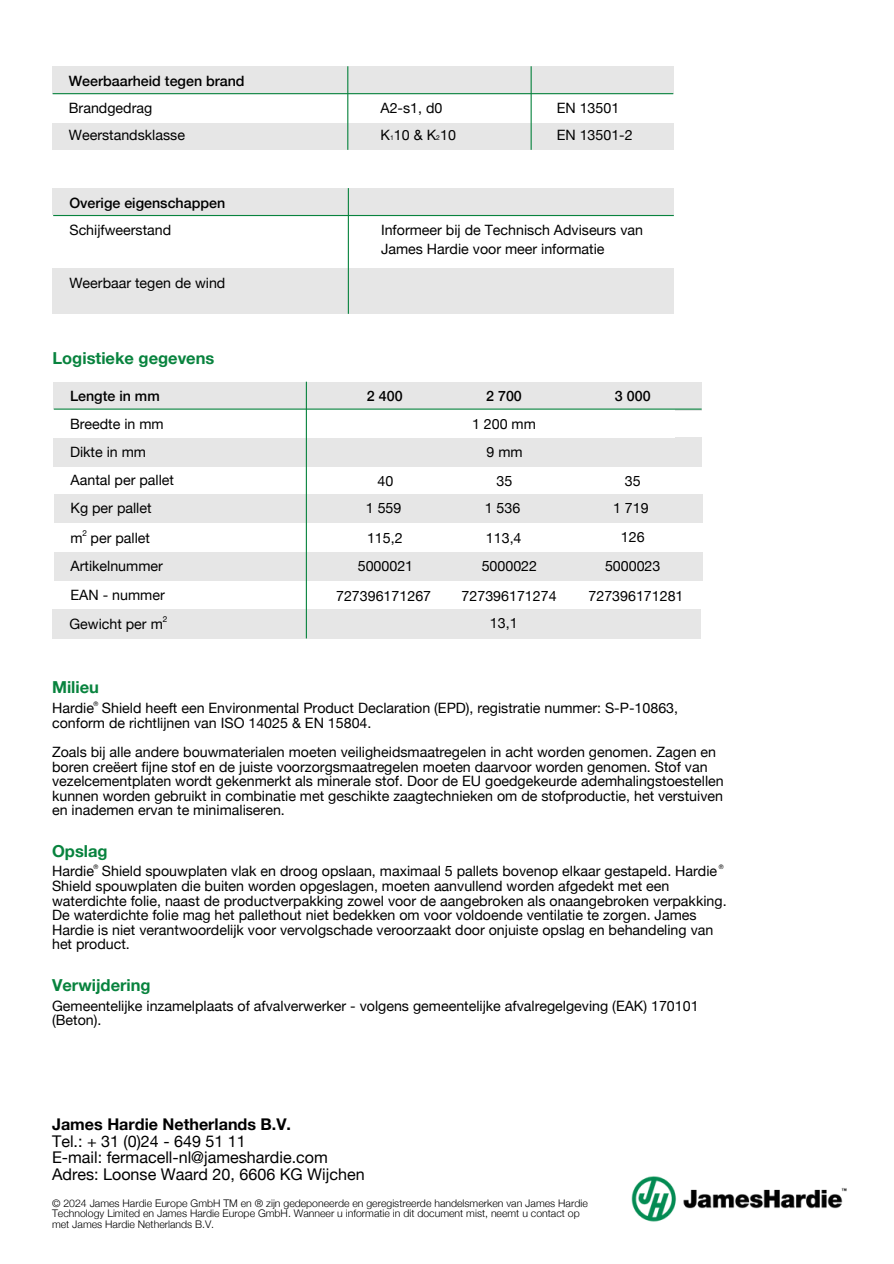
<style>
.page{position:relative;width:894px;height:1264px;background:#fff}
.page>*{position:absolute;margin:0;border:0;box-sizing:border-box;transform-origin:0 0}
.t1{font:700 16.5px "Helvetica Neue";color:#08833e}
.t2{font:16.05px/16.8px "Helvetica Neue";color:#000}
.t3{font:14.25px/14.7px "Helvetica Neue";color:#000}
.t4{font:500 14.25px "Helvetica Neue";color:#000}
.t5{font:300 10.5px/10.5px "Helvetica Neue";color:#000}
.t6{font:8.25px "Helvetica Neue";color:#000}
.t7{font:6.75px "Helvetica Neue";color:#000}
.t8{font:6.15px "Helvetica Neue";color:#000}
.s1{font-weight:700}
</style>
<div class="page">
<div style="left:52px;top:66px;width:621px;height:29px;background:#e6e6e6"></div>
<div style="left:52px;top:121px;width:621px;height:29px;background:#e6e6e6"></div>
<div style="left:52px;top:94px;width:621px;height:28px;background:#fff"></div>
<hr style="left:347px;top:66px;width:1px;height:84px;background:#08833e">
<hr style="left:53px;top:93px;width:620px;height:1px;background:#08833e">
<hr style="left:530px;top:66px;width:1px;height:84px;background:#08833e">
<div style="left:53px;top:188px;width:620px;height:29px;background:#e6e6e6"></div>
<div style="left:53px;top:268px;width:620px;height:46px;background:#e6e6e6"></div>
<div style="left:53px;top:215px;width:620px;height:29px;background:#fff"></div>
<hr style="left:348px;top:188px;width:1px;height:126px;background:#08833e">
<hr style="left:53px;top:215px;width:620px;height:1px;background:#08833e">
<div style="left:53px;top:382px;width:648px;height:28px;background:#e6e6e6"></div>
<div style="left:54px;top:494px;width:648px;height:29px;background:#e6e6e6"></div>
<div style="left:54px;top:551px;width:648px;height:29px;background:#e6e6e6"></div>
<div style="left:53px;top:438px;width:648px;height:29px;background:#e6e6e6"></div>
<div style="left:53px;top:409px;width:621px;height:29px;background:#fff"></div>
<hr style="left:54px;top:408px;width:647px;height:1px;background:#08833e">
<div style="left:53px;top:609px;width:648px;height:29px;background:#e6e6e6"></div>
<hr style="left:306px;top:382px;width:1px;height:256px;background:#08833e">
<img style="left:631px;top:1176px;width:215px;height:46px">
<h4 class="t4" style="left:69px;top:72px;width:177px">Weerbaarheid tegen brand</h4>
<h5 class="t3" style="left:69px;top:101px;width:85px">Brandgedrag</h5>
<h5 class="t3" style="left:69px;top:128px;width:118px">Weerstandsklasse</h5>
<h5 class="t4" style="left:69px;top:194px;width:157px">Overige eigenschappen</h5>
<h5 class="t3" style="left:69px;top:223px;width:103px">Schijfweerstand</h5>
<h5 class="t3" style="left:69px;top:275px;width:157px">Weerbaar tegen de wind</h5>
<h5 class="t1" style="left:52px;top:348px;width:163px">Logistieke gegevens</h5>
<h5 class="t4" style="left:70px;top:387px;width:91px">Lengte in mm</h5>
<p class="t3" style="left:70px;top:416px;width:95px">Breedte in mm</p>
<p class="t3" style="left:70px;top:444px;width:77px">Dikte in mm</p>
<h5 class="t3" style="left:71px;top:472px;width:105px">Aantal per pallet</h5>
<h5 class="t3" style="left:71px;top:500px;width:82px">Kg per pallet</h5>
<h5 class="t3" style="left:380px;top:101px;width:63px">A2-s1, d0</h5>
<h1 class="t3" style="left:380px;top:128px;width:77px">K10&amp;K10</h1>
<h4 class="t3" style="left:556px;top:101px;width:64px">EN 13501</h4>
<h5 class="t7" style="left:390px;top:134px;width:5px">1</h5>
<h4 class="t7" style="left:436px;top:134px;width:5px">2</h4>
<h4 class="t3" style="left:556px;top:128px;width:77px">EN 13501-2</h4>
<h5 class="t3" style="left:381px;top:220px;width:263px;line-height:19.2px">Informeer bij de Technisch Adviseurs van<br>James Hardie voor meer informatie</h5>
<h5 class="t4" style="left:367px;top:387px;width:37px">2 400</h5>
<h5 class="t4" style="left:486px;top:387px;width:37px">2 700</h5>
<p class="t4" style="left:614px;top:387px;width:37px">3 000</p>
<p class="t3" style="left:472px;top:416px;width:65px">1 200 mm</p>
<h5 class="t3" style="left:377px;top:473px;width:17px">40</h5>
<h5 class="t3" style="left:486px;top:445px;width:38px">9 mm</h5>
<h5 class="t3" style="left:496px;top:473px;width:17px">35</h5>
<h5 class="t3" style="left:624px;top:473px;width:17px">35</h5>
<h5 class="t3" style="left:366px;top:500px;width:37px">1 559</h5>
<h5 class="t3" style="left:484px;top:500px;width:37px">1 536</h5>
<h5 class="t3" style="left:613px;top:500px;width:37px">1 719</h5>
<h5 class="t6" style="left:82px;top:528px;width:6px">2</h5>
<h5 class="t3" style="left:367px;top:530px;width:37px">115,2</h5>
<p class="t3" style="left:486px;top:530px;width:37px">113,4</p>
<h5 class="t3" style="left:620px;top:529px;width:25px">126</h5>
<h1 class="t3" style="left:357px;top:558px;width:57px">5000021</h1>
<h5 class="t3" style="left:481px;top:558px;width:57px">5000022</h5>
<p class="t3" style="left:605px;top:558px;width:57px">5000023</p>
<p class="t3" style="left:71px;top:587px;width:96px">EAN - nummer</p>
<h1 class="t3" style="left:336px;top:588px;width:96px">727396171267</h1>
<p class="t3" style="left:461px;top:588px;width:96px">727396171274</p>
<p class="t3" style="left:588px;top:588px;width:96px">727396171281</p>
<p class="t3" style="left:69px;top:616px;width:95px">Gewicht per m</p>
<h1 class="t3" style="left:489px;top:615px;width:29px">13,1</h1>
<h5 class="t3" style="left:71px;top:530px;width:81px">m per pallet</h5>
<h5 class="t3" style="left:71px;top:558px;width:94px">Artikelnummer</h5>
<p class="t6" style="left:163px;top:614px;width:6px">2</p>
<p class="t1" style="left:52px;top:677px;width:48px">Milieu</p>
<p class="t3" style="left:52px;top:700px;width:627px">Hardie Shield heeft een Environmental Product Declaration (EPD), registratie nummer: S-P-10863, conform de richtlijnen van ISO 14025 &amp; EN 15804.</p>
<h3 class="t3" style="left:52px;top:744px;width:673px">Zoals bij alle andere bouwmaterialen moeten veiligheidsmaatregelen in acht worden genomen. Zagen en boren creëert fijne stof en de juiste voorzorgsmaatregelen moeten daarvoor worden genomen. Stof van vezelcementplaten wordt gekenmerkt als minerale stof. Door de EU goedgekeurde ademhalingstoestellen kunnen worden gebruikt in combinatie met geschikte zaagtechnieken om de stofproductie, het verstuiven en inademen ervan te minimaliseren.</h3>
<h4 class="t8" style="left:93px;top:699px;width:6px">®</h4>
<h5 class="t1" style="left:52px;top:840px;width:57px">Opslag</h5>
<h3 class="t3" style="left:52px;top:863px;width:676px">Hardie Shield spouwplaten vlak en droog opslaan, maximaal 5 pallets bovenop elkaar gestapeld. Hardie Shield spouwplaten die buiten worden opgeslagen, moeten aanvullend worden afgedekt met een waterdichte folie, naast de productverpakking zowel voor de aangebroken als onaangebroken verpakking.<br>De waterdichte folie mag het pallethout niet bedekken om voor voldoende ventilatie te zorgen. James Hardie is niet verantwoordelijk voor vervolgschade veroorzaakt door onjuiste opslag en behandeling van het product.</h3>
<h5 class="t8" style="left:93px;top:863px;width:6px">®</h5>
<h3 class="t8" style="left:718px;top:863px;width:6px">®</h3>
<h4 class="t1" style="left:52px;top:975px;width:100px">Verwijdering</h4>
<h5 class="t3" style="left:52px;top:998px;width:648px">Gemeentelijke inzamelplaats of afvalverwerker - volgens gemeentelijke afvalregelgeving (EAK) 170101 (Beton).</h5>
<p class="t2" style="left:52px;top:1115px;width:314px"><span class="s1">James Hardie Netherlands B.V.<br></span>Tel.: + 31 (0)24 - 649 51 11<br>E-mail: fermacell-nl@jameshardie.com Adres: Loonse Waard 20, 6606 KG Wijchen</p>
<p class="t5" style="left:52px;top:1197px;width:537px">© 2024 James Hardie Europe GmbH TM en ® zijn gedeponeerde en geregistreerde handelsmerken van James Hardie<br>Technology Limited en James Hardie Europe GmbH. Wanneer u informatie in dit document mist, neemt u contact op met James Hardie Netherlands B.V.</p>
</div>
